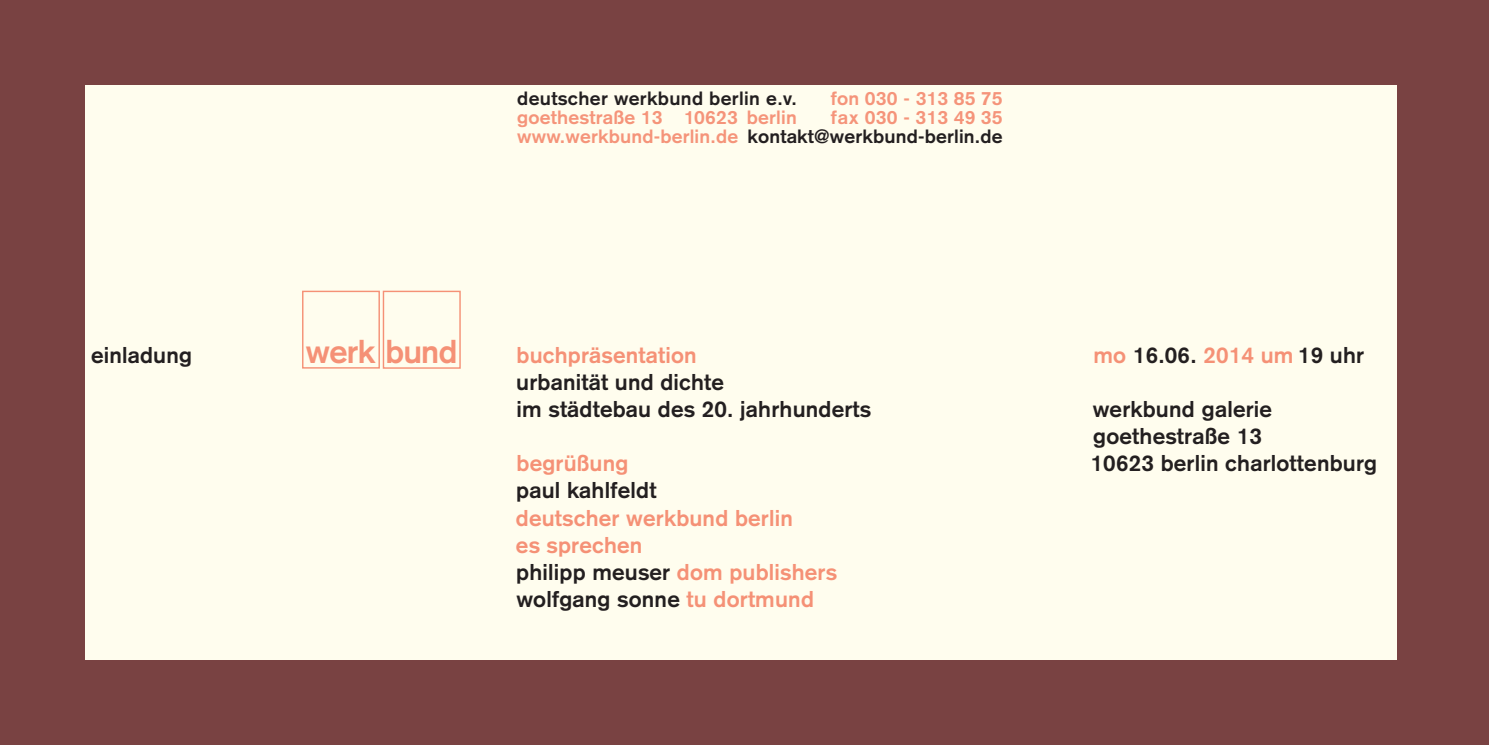
<style>
.page{position:relative;width:1489px;height:745px;background:#fff}
.page>*{position:absolute;margin:0;border:0;box-sizing:border-box;transform-origin:0 0}
.t1{font:700 32.5px "Akzidenz Grotesk";letter-spacing:-.02em;color:#f59176}
.t2{font:700 22.5px/27px "Akzidenz Grotesk";letter-spacing:.01em;color:#231f20}
.t3{font:700 22.5px/27px "Akzidenz Grotesk";letter-spacing:.01em;color:#f59176}
.t4{font:700 19px/19px "Akzidenz Grotesk";letter-spacing:.01em;color:#f5947a;text-align:right}
.t5{font:700 19px "Akzidenz Grotesk";letter-spacing:.02em;color:#231f20}
.s1{color:#231f20}
.s2{color:#f59176}
</style>
<div class="page">
<div style="left:0;top:0;width:1488px;height:744px;background:#794242"></div>
<div style="left:85px;top:85px;width:1311px;height:574px;background:#fffdee"></div>
<svg style="left:302px;top:290px;width:159px;height:79px"></svg>
<p class="t5" style="left:517px;top:87px;width:281px">deutscher werkbund berlin e.v.</p>
<p class="t4" style="left:830px;top:89px;width:173px">fon 030 - 313 85 75</p>
<p class="t4" style="left:517px;top:108px;width:281px">goethestraße 13 10623 berlin</p>
<p class="t4" style="left:517px;top:108px;width:487px">fax 030 - 313 49 35<br>www.werkbund-berlin.de <span class="s1">kontakt@werkbund-berlin.de</span></p>
<p class="t2" style="left:91px;top:341px;width:103px">einladung</p>
<h1 class="t1" style="left:306px;top:332px;width:153px">werk bund</h1>
<p class="t3" style="left:516px;top:341px;width:182px">buchpräsentation</p>
<p class="t2" style="left:516px;top:368px;width:356px">urbanität und dichte<br>im städtebau des 20. jahrhunderts</p>
<p class="t3" style="left:516px;top:449px;width:113px">begrüßung</p>
<p class="t2" style="left:516px;top:476px;width:142px">paul kahlfeldt</p>
<p class="t3" style="left:516px;top:503px;width:322px">deutscher werkbund berlin<br>es sprechen<br><span class="s1">philipp meuser</span> dom publishers <span class="s1">wolfgang sonne</span> tu dortmund</p>
<p class="t2" style="left:1093px;top:341px;width:272px"><span class="s2">mo</span> 16.06. <span class="s2">2014 um</span> 19 uhr</p>
<p class="t2" style="left:1090px;top:395px;width:288px">werkbund galerie goethestraße 13<br>10623 berlin charlottenburg</p>
</div>
